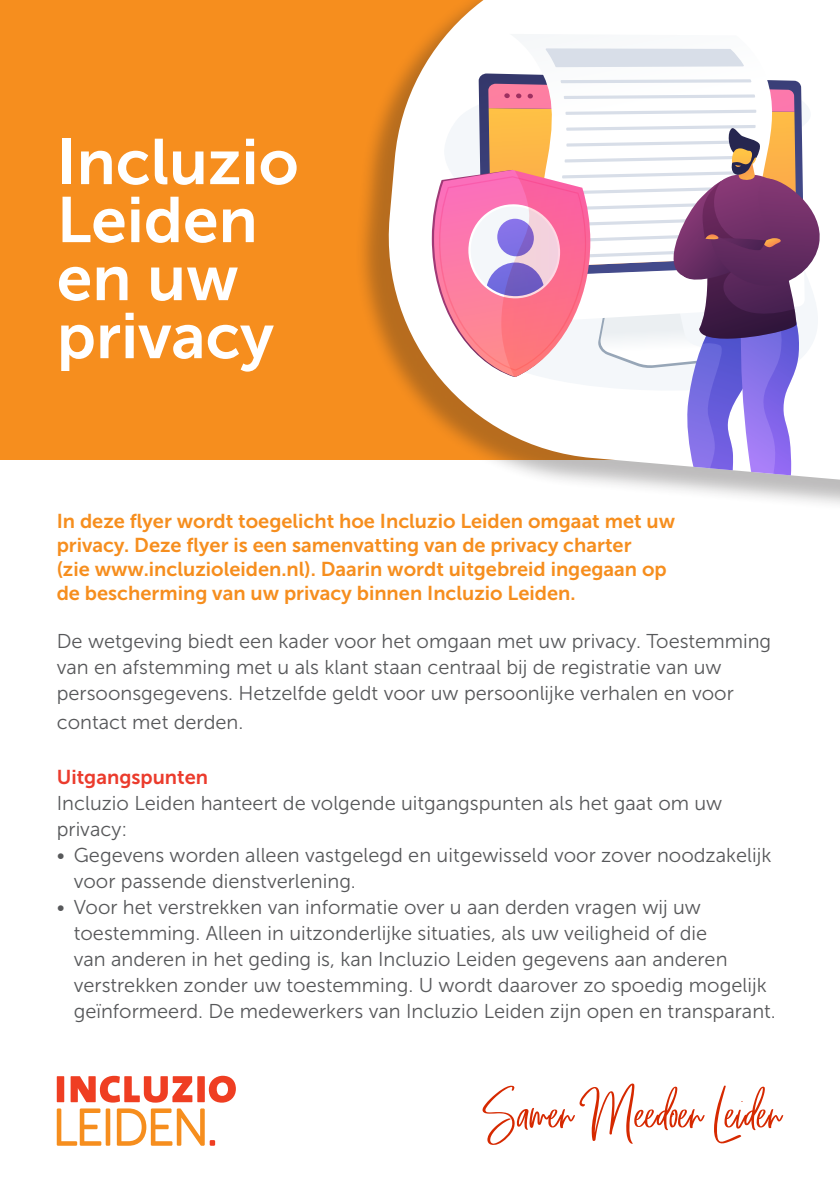
<style>
.page{position:relative;width:840px;height:1191px;background:#fff}
.page>*{position:absolute;margin:0;border:0;box-sizing:border-box;transform-origin:0 0}
.t1{font:64px/58px "Museo Sans 700";color:#fff}
.t2{font:20px/26px "Museo Sans 300";color:#57585a}
.Body{font:20px/24px "Museo Sans 700";color:#f68e1e}
.t3{font:20px "Museo Sans 700";color:#eb3b2c}
</style>
<div class="page">
<div style="left:0;top:0;width:839px;height:459px;background:#f68e1e"></div>
<svg style="left:57px;top:1108px;width:44px;height:37px"></svg>
<hr style="left:106px;top:1108px;width:4px;height:37px;background:#f68e1e">
<svg style="left:117px;top:1108px;width:98px;height:37px"></svg>
<div style="left:57px;top:1076px;width:7px;height:26px;background:#ef3e22"></div>
<div style="left:197px;top:1076px;width:8px;height:26px;background:#ef3e22"></div>
<svg style="left:209px;top:1075px;width:27px;height:27px"></svg>
<svg style="left:71px;top:1075px;width:121px;height:27px"></svg>
<svg style="left:482px;top:1083px;width:300px;height:62px"></svg>
<div style="left:354px;top:0;width:485px;height:554px;background:#231f20;opacity:.3"></div>
<svg style="left:379px;top:0;width:460px;height:533px;fill:#fff"></svg>
<svg style="left:438px;top:62px;width:399px;height:335px;background:#edebec"></svg>
<div style="left:509px;top:34px;width:274px;height:91px;background:#fdfdfd"></div>
<svg style="left:545px;top:48px;width:198px;height:19px;background:#dbe0e9"></svg>
<svg style="left:488px;top:79px;width:306px;height:36px;background:#ecd4da"></svg>
<svg style="left:431px;top:125px;width:393px;height:354px;background:#d3b2c5"></svg>
<p class="t1" style="left:57px;top:133px;width:243px">Incluzio<br>Leiden</p>
<p class="t1" style="left:57px;top:249px;width:218px">en uw privacy</p>
<p class="Body" style="left:57px;top:509px;width:619px">In deze flyer wordt toegelicht hoe Incluzio Leiden omgaat met uw privacy. Deze flyer is een samenvatting van de privacy charter<br>(zie www.incluzioleiden.nl). Daarin wordt uitgebreid ingegaan op de bescherming van uw privacy binnen Incluzio Leiden.</p>
<p class="t2" style="left:57px;top:628px;width:715px">De wetgeving biedt een kader voor het omgaan met uw privacy. Toestemming van en afstemming met u als klant staan centraal bij de registratie van uw persoonsgegevens. Hetzelfde geldt voor uw persoonlijke verhalen en voor</p>
<p class="t2" style="left:57px;top:709px;width:188px">contact met derden.</p>
<p class="t3" style="left:57px;top:765px;width:153px">Uitgangspunten</p>
<p class="t2" style="left:57px;top:790px;width:666px">Incluzio Leiden hanteert de volgende uitgangspunten als het gaat om uw</p>
<p class="t2" style="left:57px;top:816px;width:72px">privacy:</p>
<p class="t2" style="left:74px;top:842px;width:698px;text-indent:-17px">• Gegevens worden alleen vastgelegd en uitgewisseld voor zover noodzakelijk voor passende dienstverlening.</p>
<p class="t2" style="left:74px;top:894px;width:703px;text-indent:-17px">• Voor het verstrekken van informatie over u aan derden vragen wij uw toestemming. Alleen in uitzonderlijke situaties, als uw veiligheid of die<br>van anderen in het geding is, kan Incluzio Leiden gegevens aan anderen verstrekken zonder uw toestemming. U wordt daarover zo spoedig mogelijk geïnformeerd. De medewerkers van Incluzio Leiden zijn open en transparant.</p>
</div>
